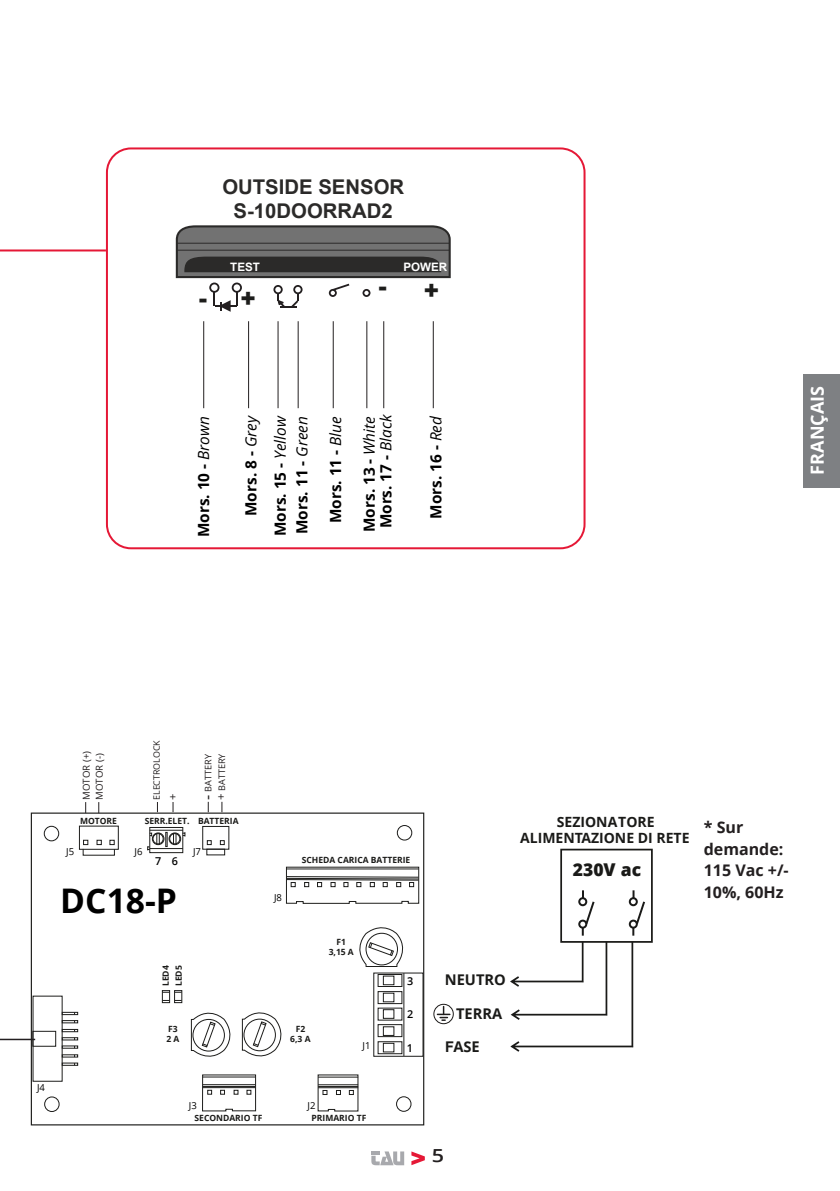
<style>
.page{position:relative;width:840px;height:1191px;background:#fff}
.page>*{position:absolute;margin:0;border:0;box-sizing:border-box;transform-origin:0 0}
.t1{font:700 33.8px "Open Sans";color:#000}
.t2{font:700 20.2px/24.4px "Arial";color:#2b2a29;text-align:center}
.t3{font:700 18px "Open Sans";color:#fff}
.t4{font:600 18px "Open Sans";color:#231f20;scale:1.2 1}
.t5{font:800 17.6px "Open Sans";color:#1a1a18}
.t6{font:700 16px/21.6px "Open Sans";color:#231f20}
.t7{font:700 15.4px/33.6px "Open Sans";color:#000;text-align:right}
.t8{font:700 14.8px "Open Sans";color:#1a1a18}
.t9{font:700 14px/15.8px "Open Sans";color:#1a1a18;text-align:center}
.t10{font:700 11.6px "Arial";color:#fff}
.t11{font:11px "Open Sans";color:#231f20}
.t12{font:600 10.8px "Open Sans";color:#000}
.t13{font:9.6px "Open Sans";color:#000}
.t14{font:9.6px/12.8px "Open Sans";letter-spacing:-.005em;color:#231f20}
.t15{font:9px/13.4px "Open Sans";color:#231f20}
.t16{font:8.8px "Open Sans";color:#231f20}
.t17{font:700 8.6px/10.2px "Open Sans";color:#1a1a18;text-align:center}
.s1{font-weight:400;font-style:italic}
.s2{font-size:16.2px}
.s3{font-size:11.2px}
.s4{font-family:"Arial"}
</style>
<div class="page">
<svg style="left:411px;top:1151px;width:13px;height:14px"></svg>
<svg style="left:371px;top:1151px;width:33px;height:14px"></svg>
<div style="left:33px;top:1031px;width:23px;height:15px;border:1px solid #1d1d1b"></div>
<div style="left:62px;top:1037px;width:16px;height:3px;border:1px solid #1d1d1b"></div>
<div style="left:62px;top:1029px;width:16px;height:3px;border:1px solid #1d1d1b"></div>
<div style="left:62px;top:1020px;width:16px;height:3px;border:1px solid #1d1d1b"></div>
<div style="left:62px;top:1012px;width:16px;height:3px;border:1px solid #1d1d1b"></div>
<div style="left:44px;top:1096px;width:15px;height:15px;border:1px solid #1d1d1b;border-radius:50%"></div>
<div style="left:44px;top:826px;width:15px;height:15px;border:1px solid #1d1d1b;border-radius:50%"></div>
<div style="left:397px;top:825px;width:15px;height:15px;border:1px solid #1d1d1b;border-radius:50%"></div>
<div style="left:396px;top:1096px;width:15px;height:15px;border:1px solid #1d1d1b;border-radius:50%"></div>
<svg style="left:83px;top:840px;width:5px;height:5px"></svg>
<svg style="left:97px;top:840px;width:5px;height:5px"></svg>
<svg style="left:110px;top:840px;width:4px;height:5px"></svg>
<div style="left:83px;top:848px;width:32px;height:7px;border:1px solid #1d1d1b"></div>
<svg style="left:147px;top:827px;width:38px;height:26px"></svg>
<div style="left:202px;top:826px;width:27px;height:23px;border:1px solid #1d1d1b"></div>
<svg style="left:207px;top:840px;width:4px;height:4px"></svg>
<svg style="left:220px;top:840px;width:4px;height:4px"></svg>
<div style="left:206px;top:849px;width:19px;height:6px;border:1px solid #1d1d1b"></div>
<svg style="left:162px;top:990px;width:20px;height:13px"></svg>
<svg style="left:191px;top:1012px;width:91px;height:45px"></svg>
<svg style="left:359px;top:927px;width:45px;height:40px"></svg>
<svg style="left:286px;top:866px;width:133px;height:38px"></svg>
<div style="left:377px;top:974px;width:25px;height:12px;border:1px solid #1d1d1b"></div>
<div style="left:377px;top:991px;width:25px;height:13px;border:1px solid #1d1d1b"></div>
<div style="left:377px;top:1024px;width:25px;height:13px;border:1px solid #1d1d1b"></div>
<div style="left:377px;top:1041px;width:25px;height:13px;border:1px solid #1d1d1b"></div>
<hr style="left:403px;top:973px;width:1px;height:83px;background:#1d1d1b">
<div style="left:383px;top:975px;width:11px;height:10px;border:1px solid #1d1d1b"></div>
<div style="left:383px;top:993px;width:11px;height:9px;border:1px solid #1d1d1b"></div>
<div style="left:383px;top:1009px;width:11px;height:9px;border:1px solid #1d1d1b"></div>
<div style="left:383px;top:1043px;width:11px;height:9px;border:1px solid #1d1d1b"></div>
<svg style="left:317px;top:1074px;width:41px;height:37px"></svg>
<svg style="left:202px;top:1074px;width:54px;height:37px"></svg>
<div style="left:31px;top:812px;width:393px;height:313px;border:1px solid #1d1d1b"></div>
<svg style="left:437px;top:1006px;width:12px;height:15px"></svg>
<div style="left:433px;top:1003px;width:20px;height:21px;border:1px solid #1e1c1b;border-radius:50%"></div>
<div style="left:578px;top:919px;width:9px;height:9px;border:2px solid #1a1a18;border-radius:50%"></div>
<svg style="left:581px;top:890px;width:14px;height:45px"></svg>
<div style="left:578px;top:897px;width:9px;height:9px;border:2px solid #1a1a18;border-radius:50%"></div>
<div style="left:560px;top:848px;width:92px;height:94px;border:2px solid #1a1a18"></div>
<div style="left:628px;top:919px;width:9px;height:9px;border:2px solid #1a1a18;border-radius:50%"></div>
<svg style="left:632px;top:890px;width:13px;height:45px"></svg>
<div style="left:628px;top:897px;width:9px;height:9px;border:2px solid #1a1a18;border-radius:50%"></div>
<svg style="left:510px;top:942px;width:123px;height:109px"></svg>
<hr style="left:0;top:1038px;width:35px;height:2px;background:#231f20">
<hr style="left:203px;top:321px;width:1px;height:87px;background:#231f20">
<hr style="left:248px;top:321px;width:1px;height:87px;background:#231f20">
<hr style="left:277px;top:321px;width:1px;height:87px;background:#231f20">
<hr style="left:297px;top:321px;width:1px;height:87px;background:#231f20">
<hr style="left:332px;top:321px;width:1px;height:87px;background:#231f20">
<hr style="left:366px;top:321px;width:1px;height:87px;background:#231f20">
<hr style="left:383px;top:321px;width:1px;height:87px;background:#231f20">
<hr style="left:432px;top:321px;width:1px;height:87px;background:#231f20">
<div style="left:106px;top:147px;width:479px;height:402px;border:2px solid #e51836;border-radius:24px"></div>
<svg style="left:0;top:248px;width:108px;height:89px"></svg>
<div style="left:802px;top:374px;width:37px;height:114px;background:#7e8083"></div>
<svg style="left:175px;top:225px;width:276px;height:87px"></svg>
<p class="t2" style="left:222px;top:174px;width:183px">OUTSIDE SENSOR<br>S-10DOORRAD2</p>
<p class="t10" style="left:230px;top:258px;width:31px">TEST</p>
<p class="t10" style="left:403px;top:258px;width:45px">POWER</p>
<p class="t7" style="left:186px;top:537px;width:123px;rotate:-90deg">Mors. 10 - <span class="s1">Brown</span></p>
<p class="t7" style="left:235px;top:536px;width:124px;line-height:29.4px;rotate:-90deg">Mors. 8 - <span class="s1">Grey<br></span>Mors. 15 - <span class="s1">Yellow</span></p>
<p class="t7" style="left:284px;top:534px;width:119px;rotate:-90deg">Mors. 11 - <span class="s1">Green<br></span>Mors. 11 - <span class="s1">Blue<br></span>Mors. 13 - <span class="s1">White</span></p>
<p class="t7" style="left:368px;top:528px;width:115px;rotate:-90deg">Mors. 17 - <span class="s1">Black</span></p>
<p class="t7" style="left:418px;top:519px;width:104px;rotate:-90deg">Mors. 16 - <span class="s1">Red</span></p>
<p class="t3" style="left:804px;top:474px;width:90px;rotate:-90deg">FRANÇAIS</p>
<p class="t13" style="left:37px;top:1081px;width:9px">J4</p>
<p class="t14" style="left:80px;top:800px;width:50px;rotate:-90deg">MOTOR (+)<br>MOTOR (-)</p>
<p class="t16" style="left:150px;top:800px;width:61px;rotate:-90deg">ELECTROLOCK</p>
<p class="t11" style="left:165px;top:800px;width:8px;rotate:-90deg">+</p>
<p class="t15" style="left:201px;top:799px;width:48px;rotate:-90deg"><span class="s2">-</span> BATTERY <span class="s3">+</span> BATTERY</p>
<p class="t17" style="left:80px;top:815px;width:38px">MOTORE</p>
<p class="t17" style="left:145px;top:815px;width:95px">SERR.ELET. BATTERIA</p>
<p class="t13" style="left:66px;top:844px;width:9px">J5</p>
<p class="t13" style="left:134px;top:844px;width:9px">J6</p>
<p class="t13" style="left:193px;top:844px;width:9px">J7</p>
<p class="t12" style="left:155px;top:853px;width:24px">7 6</p>
<p class="t1" style="left:60px;top:876px;width:118px">DC18-P</p>
<p class="t17" style="left:159px;top:986px;width:22px;line-height:12.8px;text-align:left;rotate:-90deg">LED4<br>LED5</p>
<p class="t17" style="left:166px;top:1023px;width:14px;text-align:left">F3<br>2 A</p>
<p class="t13" style="left:274px;top:891px;width:9px">J8</p>
<p class="t17" style="left:301px;top:855px;width:110px">SCHEDA CARICA BATTERIE</p>
<p class="t17" style="left:328px;top:936px;width:27px">F1<br>3,15 A</p>
<p class="t17" style="left:290px;top:1023px;width:22px">F2<br>6,3 A</p>
<p class="t13" style="left:362px;top:1038px;width:9px">J1</p>
<p class="t12" style="left:407px;top:973px;width:8px">3</p>
<p class="t12" style="left:407px;top:1006px;width:8px">2</p>
<p class="t12" style="left:406px;top:1040px;width:8px">1</p>
<p class="t13" style="left:189px;top:1098px;width:9px">J3</p>
<p class="t13" style="left:307px;top:1098px;width:9px">J2</p>
<p class="t17" style="left:194px;top:1112px;width:69px">SECONDARIO TF</p>
<p class="t17" style="left:311px;top:1112px;width:56px">PRIMARIO TF</p>
<p class="t9" style="left:520px;top:813px;width:171px">SEZIONATORE<br>ALIMENTAZIONE DI RETE</p>
<p class="t5" style="left:572px;top:855px;width:70px">230V ac</p>
<p class="t6" style="left:703px;top:816px;width:41px">* Sur</p>
<p class="t6" style="left:703px;top:837px;width:86px">demande:<br>115 Vac +/-<br>10%, 60Hz</p>
<p class="t8" style="left:444px;top:969px;width:63px">NEUTRO</p>
<p class="t8" style="left:456px;top:1003px;width:48px">TERRA</p>
<p class="t8" style="left:445px;top:1035px;width:36px"><span class="s4">F</span>ASE</p>
<p class="t4" style="left:431px;top:1143px;width:12px">5</p>
</div>
